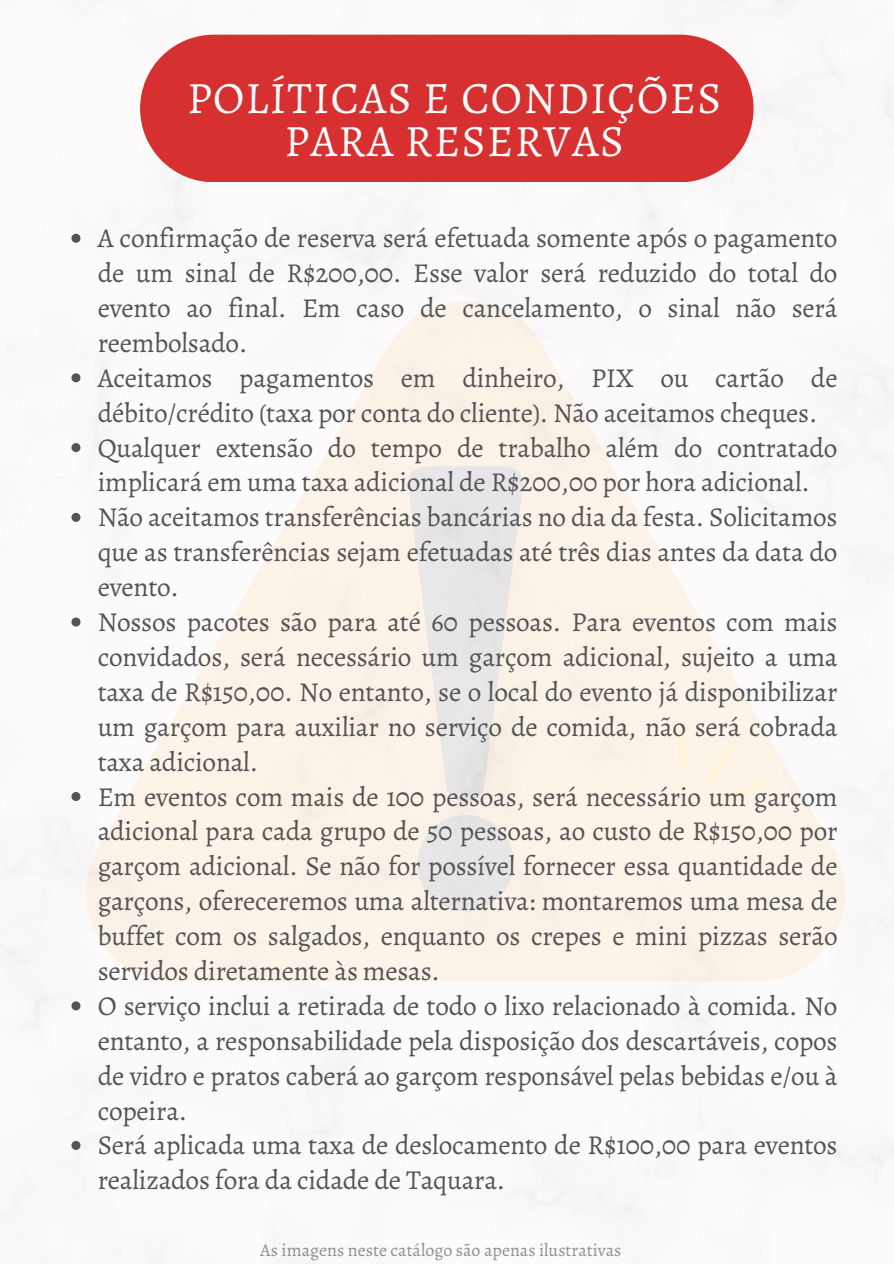
<style>
.page{position:relative;width:894px;height:1264px;background:#fff}
.page>*{position:absolute;margin:0;border:0;box-sizing:border-box;transform-origin:0 0}
.t1{font:45px/42.8px "Alegreya";letter-spacing:.03em;color:#fffcfc;text-align:center}
.t2{font:27.3px/34.8px "Alegreya";letter-spacing:-.01em;color:#545454;text-align:justify}
.t3{font:18px "Alegreya";color:#2c292f}
</style>
<div class="page">
<img style="left:0;top:0;width:893px;height:1263px">
<div style="left:140px;top:35px;width:613px;height:147px;background:#d63030"></div>
<svg style="left:669px;top:725px;width:101px;height:82px;background:#fcf3e7"></svg>
<svg style="left:71px;top:234px;width:9px;height:9px"></svg>
<svg style="left:71px;top:373px;width:9px;height:9px"></svg>
<svg style="left:71px;top:443px;width:9px;height:9px"></svg>
<svg style="left:71px;top:513px;width:9px;height:9px"></svg>
<svg style="left:71px;top:617px;width:9px;height:9px"></svg>
<svg style="left:71px;top:792px;width:9px;height:9px"></svg>
<svg style="left:71px;top:1001px;width:9px;height:9px"></svg>
<svg style="left:71px;top:1140px;width:9px;height:9px"></svg>
<p class="t1" style="left:187px;top:77px;width:535px">POLÍTICAS E CONDIÇÕES<br>PARA RESERVAS</p>
<p class="t2" style="left:98px;top:221px;width:741px">A confirmação de reserva será efetuada somente após o pagamento de um sinal de R$200,00. Esse valor será reduzido do total do evento ao final. Em caso de cancelamento, o sinal não será reembolsado.</p>
<h1 class="t2" style="left:98px;top:360px;width:741px">Aceitamos pagamentos em dinheiro, PIX ou cartão de débito/crédito (taxa por conta do cliente). Não aceitamos cheques.</h1>
<p class="t2" style="left:98px;top:430px;width:741px">Qualquer extensão do tempo de trabalho além do contratado implicará em uma taxa adicional de R$200,00 por hora adicional.</p>
<p class="t2" style="left:98px;top:500px;width:741px">Não aceitamos transferências bancárias no dia da festa. Solicitamos que as transferências sejam efetuadas até três dias antes da data do evento.</p>
<p class="t2" style="left:98px;top:604px;width:741px">Nossos pacotes são para até 60 pessoas. Para eventos com mais convidados, será necessário um garçom adicional, sujeito a uma taxa de R$150,00. No entanto, se o local do evento já disponibilizar um garçom para auxiliar no serviço de comida, não será cobrada taxa adicional.</p>
<p class="t2" style="left:98px;top:779px;width:741px">Em eventos com mais de 100 pessoas, será necessário um garçom adicional para cada grupo de 50 pessoas, ao custo de R$150,00 por garçom adicional. Se não for possível fornecer essa quantidade de garçons, ofereceremos uma alternativa: montaremos uma mesa de buffet com os salgados, enquanto os crepes e mini pizzas serão servidos diretamente às mesas.</p>
<p class="t2" style="left:98px;top:988px;width:741px">O serviço inclui a retirada de todo o lixo relacionado à comida. No entanto, a responsabilidade pela disposição dos descartáveis, copos de vidro e pratos caberá ao garçom responsável pelas bebidas e/ou à copeira.</p>
<p class="t2" style="left:98px;top:1127px;width:741px">Será aplicada uma taxa de deslocamento de R$100,00 para eventos realizados fora da cidade de Taquara.</p>
<p class="t3" style="left:260px;top:1237px;width:362px">As imagens neste catálogo são apenas ilustrativas</p>
</div>
